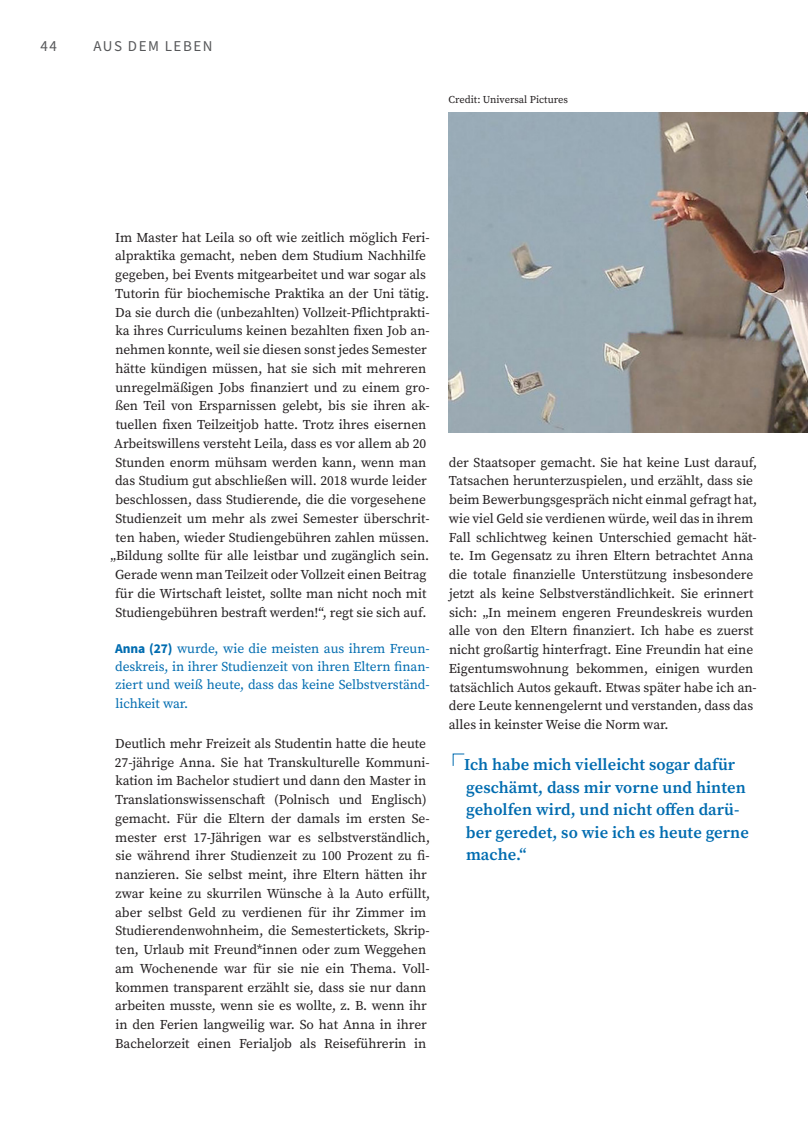
<style>
.page{position:relative;width:808px;height:1127px;background:#fff}
.page>*{position:absolute;margin:0;border:0;box-sizing:border-box;transform-origin:0 0}
.t1{font:600 16.5px/22.5px "Source Serif Pro";letter-spacing:.005em;color:#006cb0}
.t2{font:15px "Source Sans Pro";letter-spacing:.1em;color:#57585a}
.t3{font:13.5px/18.8px "Source Serif Pro";letter-spacing:-.005em;color:#231f20}
.t4{font:13.5px/18.3px "Source Serif Pro";letter-spacing:-.005em;color:#006cb0;text-align:justify}
.t5{font:10.5px "Source Serif Pro";color:#231f20}
.s1{font-family:"Source Sans Pro";font-weight:700}
</style>
<div class="page">
<svg style="left:452px;top:753px;width:13px;height:13px"></svg>
<img style="left:448px;top:113px;width:360px;height:319px">
<p class="t2" style="left:40px;top:36px;width:18px">44</p>
<p class="t2" style="left:94px;top:36px;width:120px">AUS DEM LEBEN</p>
<p class="t5" style="left:448px;top:92px;width:121px">Credit: Universal Pictures</p>
<p class="t3" style="left:111px;top:228px;width:321px;text-align:center">Im Master hat Leila so oft wie zeitlich möglich Feri&shy;alpraktika gemacht, neben dem Studium Nachhilfe gegeben, bei Events mitgearbeitet und war sogar als Tutorin für biochemische Praktika an der Uni tätig.<br>Da sie durch die (unbezahlten) Vollzeit-Pflichtprakti&shy;ka ihres Curriculums keinen bezahlten fixen Job an&shy;nehmen konnte, weil sie diesen sonst jedes Semester hätte kündigen müssen, hat sie sich mit mehreren unregelmäßigen Jobs finanziert und zu einem gro&shy;ßen Teil von Ersparnissen gelebt, bis sie ihren ak&shy;tuellen fixen Teilzeitjob hatte. Trotz ihres eisernen Arbeitswillens versteht Leila, dass es vor allem ab 20<br>Stunden enorm mühsam werden kann, wenn man das Studium gut abschließen will. 2018 wurde leider beschlossen, dass Studierende, die die vorgesehene Studienzeit um mehr als zwei Semester überschrit&shy;ten haben, wieder Studiengebühren zahlen müssen. „Bildung sollte für alle leistbar und zugänglich sein.<br>Gerade wenn man Teilzeit oder Vollzeit einen Beitrag für die Wirtschaft leistet, sollte man nicht noch mit Studiengebühren bestraft werden!“, regt sie sich auf.</p>
<p class="t4" style="left:115px;top:640px;width:316px"><span class="s1">Anna (27)</span> wurde, wie die meisten aus ihrem Freun&shy;deskreis, in ihrer Studienzeit von ihren Eltern finan&shy;ziert und weiß heute, dass das keine Selbstverständ&shy;lichkeit war.</p>
<p class="t3" style="left:115px;top:734px;width:317px">Deutlich mehr Freizeit als Studentin hatte die heute 27-jährige Anna. Sie hat Transkulturelle Kommuni&shy;kation im Bachelor studiert und dann den Master in Translationswissenschaft (Polnisch und Englisch) gemacht. Für die Eltern der damals im ersten Se&shy;mester erst 17-Jährigen war es selbstverständlich, sie während ihrer Studienzeit zu 100 Prozent zu fi&shy;nanzieren. Sie selbst meint, ihre Eltern hätten ihr zwar keine zu skurrilen Wünsche à la Auto erfüllt, aber selbst Geld zu verdienen für ihr Zimmer im Studierendenwohnheim, die Semestertickets, Skrip&shy;ten, Urlaub mit Freund*innen oder zum Weggehen am Wochenende war für sie nie ein Thema. Voll&shy;kommen transparent erzählt sie, dass sie nur dann arbeiten musste, wenn sie es wollte, z. B. wenn ihr in den Ferien langweilig war. So hat Anna in ihrer Bachelorzeit einen Ferialjob als Reiseführerin in</p>
<p class="t3" style="left:449px;top:453px;width:310px">der Staatsoper gemacht. Sie hat keine Lust darauf, Tatsachen herunterzuspielen, und erzählt, dass sie beim Bewerbungsgespräch nicht einmal gefragt hat, wie viel Geld sie verdienen würde, weil das in ihrem Fall schlichtweg keinen Unterschied gemacht hät&shy;te. Im Gegensatz zu ihren Eltern betrachtet Anna die totale finanzielle Unterstützung insbesondere jetzt als keine Selbstverständlichkeit. Sie erinnert sich: „In meinem engeren Freundeskreis wurden alle von den Eltern finanziert. Ich habe es zuerst nicht großartig hinterfragt. Eine Freundin hat eine Eigentumswohnung bekommen, einigen wurden tatsächlich Autos gekauft. Etwas später habe ich an&shy;dere Leute kennengelernt und verstanden, dass das alles in keinster Weise die Norm war.</p>
<p class="t1" style="left:464px;top:753px;width:286px">Ich habe mich vielleicht sogar dafür geschämt, dass mir vorne und hinten geholfen wird, und nicht offen darü&shy;ber geredet, so wie ich es heute gerne mache.“</p>
</div>
